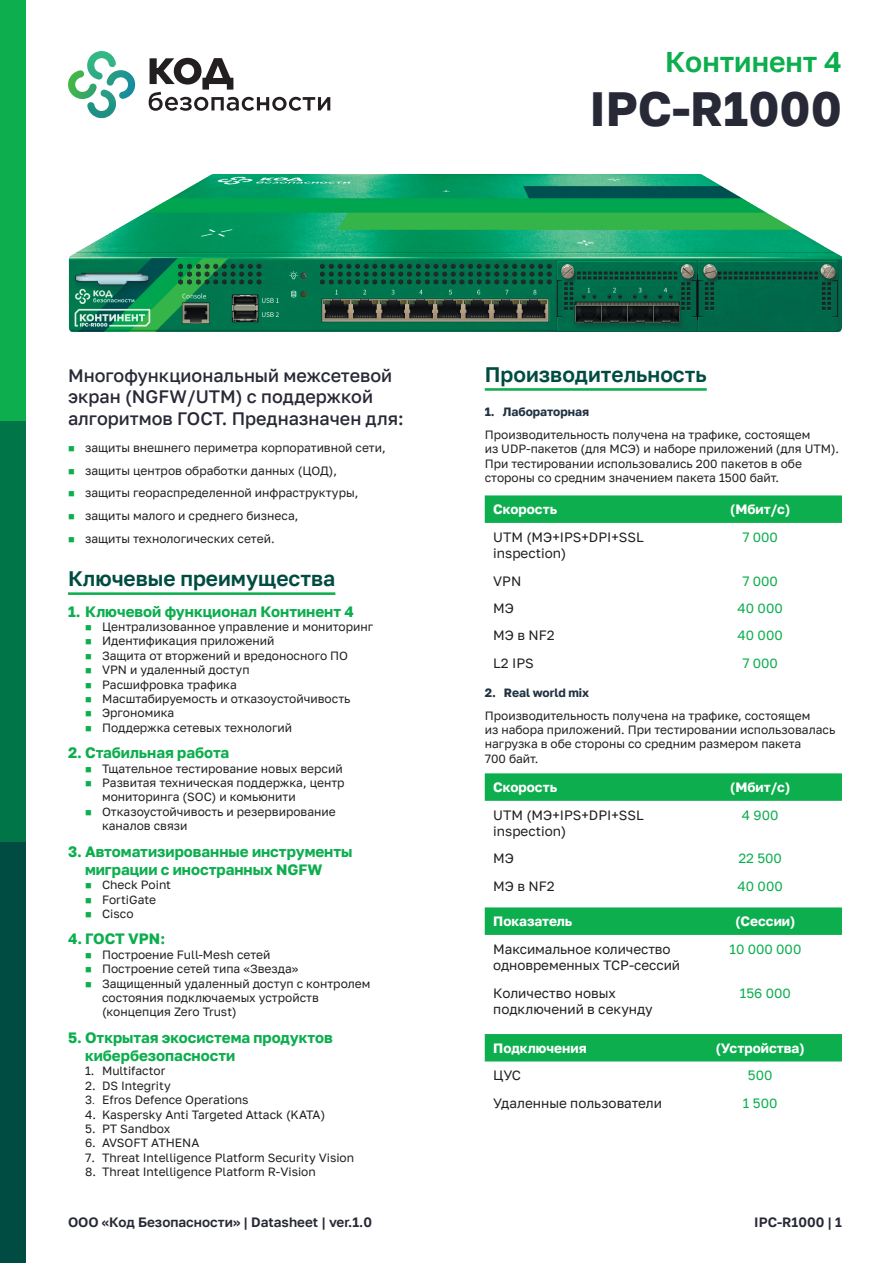
<style>
.page{position:relative;width:893px;height:1263px;background:#fff}
.page>*{position:absolute;margin:0;border:0;box-sizing:border-box;transform-origin:0 0}
.t1{font:700 48px "Golos Text";color:#272936}
.t2{font:600 28.5px "Golos Text";color:#0cae4e}
._14_Заголовок_NEW{font:600 21px "Golos Text";color:#004c42}
.Отзыв_текст{font:500 18px/21.6px "Golos Text";color:#272936}
._8_Основной_отступ_1{font:700 15px/18px "Golos Text";color:#0cae4e}
.t3{font:13.5px/16.2px "Golos Text";color:#231f20}
.t4{font:700 13.5px "Golos Text";color:#fff}
.t5{font:13.5px "Golos Text";color:#0cae4e}
.t6{font:600 13.5px "Golos Text";color:#272936}
._8_Основной_отступ_1-2{font:12px/14.4px "Golos Text";color:#231f20}
._8_Основной_отступ_1-3{font:700 12px "Golos Text";color:#213242}
.s1{color:#0cae4e}
.s2{font-size:9px}
</style>
<div class="page">
<div style="left:0;top:0;width:26px;height:421px;background:#0cae4e"></div>
<div style="left:0;top:421px;width:26px;height:421px;background:#007648"></div>
<div style="left:0;top:842px;width:26px;height:421px;background:#004c42"></div>
<svg style="left:149px;top:58px;width:181px;height:53px"></svg>
<svg style="left:68px;top:51px;width:68px;height:67px"></svg>
<hr style="left:68px;top:592px;width:267px;height:3px;background:#0cae4e">
<hr style="left:485px;top:388px;width:222px;height:3px;background:#0cae4e">
<svg style="left:485px;top:495px;width:357px;height:28px;background:#10af51"></svg>
<svg style="left:485px;top:773px;width:357px;height:28px;background:#10af51"></svg>
<div style="left:485px;top:1034px;width:357px;height:27px;background:#0cae4e"></div>
<img style="left:68px;top:174px;width:773px;height:158px">
<svg style="left:485px;top:907px;width:357px;height:28px;background:#10af51"></svg>
<p class="t2" style="left:665px;top:45px;width:178px">Континент 4</p>
<p class="t1" style="left:589px;top:80px;width:254px">IPC-R1000</p>
<p class="Отзыв_текст" style="left:68px;top:364px;width:337px">Многофункциональный межсетевой экран (NGFW/UTM) с поддержкой алгоритмов ГОСТ. Предназначен для:</p>
<p class="_8_Основной_отступ_1-2" style="left:68px;top:440px;width:319px"><span class="s1">■</span> защиты внешнего периметра корпоративной сети,</p>
<p class="_8_Основной_отступ_1-2" style="left:68px;top:463px;width:270px"><span class="s1">■</span> защиты центров обработки данных (ЦОД),</p>
<p class="_8_Основной_отступ_1-2" style="left:68px;top:486px;width:292px"><span class="s1">■</span> защиты геораспределенной инфраструктуры,</p>
<p class="_8_Основной_отступ_1-2" style="left:68px;top:509px;width:232px"><span class="s1">■</span> защиты малого и среднего бизнеса,</p>
<p class="_8_Основной_отступ_1-2" style="left:68px;top:532px;width:208px"><span class="s1">■</span> защиты технологических сетей.</p>
<p class="_14_Заголовок_NEW" style="left:68px;top:566px;width:269px">Ключевые преимущества</p>
<p class="_8_Основной_отступ_1" style="left:68px;top:602px;width:287px">1. Ключевой функционал Континент 4</p>
<p class="_8_Основной_отступ_1-2" style="left:85px;top:619px;width:290px"><span class="s1">■</span> Централизованное управление и мониторинг</p>
<p class="_8_Основной_отступ_1-2" style="left:85px;top:634px;width:191px"><span class="s1">■</span> Идентификация приложений</p>
<p class="_8_Основной_отступ_1-2" style="left:85px;top:648px;width:265px"><span class="s1">■</span> Защита от вторжений и вредоносного ПО</p>
<p class="_8_Основной_отступ_1-2" style="left:85px;top:662px;width:166px"><span class="s1">■</span> VPN и удаленный доступ</p>
<p class="_8_Основной_отступ_1-2" style="left:85px;top:677px;width:153px"><span class="s1">■</span> Расшифровка трафика</p>
<p class="_8_Основной_отступ_1-2" style="left:85px;top:691px;width:267px"><span class="s1">■</span> Масштабируемость и отказоустойчивость</p>
<p class="_8_Основной_отступ_1-2" style="left:85px;top:706px;width:91px"><span class="s1">■</span> Эргономика</p>
<p class="_8_Основной_отступ_1-2" style="left:85px;top:720px;width:209px"><span class="s1">■</span> Поддержка сетевых технологий</p>
<p class="_8_Основной_отступ_1" style="left:68px;top:744px;width:163px">2. Стабильная работа</p>
<p class="_8_Основной_отступ_1-2" style="left:85px;top:761px;width:259px"><span class="s1">■</span> Тщательное тестирование новых версий</p>
<p class="_8_Основной_отступ_1-2" style="left:102px;top:775px;width:244px;text-indent:-17px"><span class="s1">■</span> Развитая техническая поддержка, центр мониторинга (SOC) и комьюнити</p>
<p class="_8_Основной_отступ_1-2" style="left:102px;top:804px;width:235px;text-indent:-17px"><span class="s1">■</span> Отказоустойчивость и резервирование каналов связи</p>
<p class="_8_Основной_отступ_1" style="left:85px;top:842px;width:269px;text-indent:-17px">3. Автоматизированные инструменты миграции с иностранных NGFW</p>
<p class="_8_Основной_отступ_1-2" style="left:85px;top:877px;width:88px"><span class="s1">■</span> Check Point</p>
<p class="_8_Основной_отступ_1-2" style="left:85px;top:892px;width:73px"><span class="s1">■</span> FortiGate</p>
<p class="_8_Основной_отступ_1-2" style="left:85px;top:906px;width:50px"><span class="s1">■</span> Cisco</p>
<p class="_8_Основной_отступ_1" style="left:68px;top:930px;width:99px">4. ГОСТ VPN:</p>
<p class="_8_Основной_отступ_1-2" style="left:85px;top:947px;width:187px"><span class="s1">■</span> Построение Full-Mesh сетей</p>
<p class="_8_Основной_отступ_1-2" style="left:85px;top:961px;width:215px"><span class="s1">■</span> Построение сетей типа «Звезда»</p>
<p class="_8_Основной_отступ_1-2" style="left:102px;top:976px;width:270px;text-indent:-17px"><span class="s1">■</span> Защищенный удаленный доступ с контролем состояния подключаемых устройств (концепция Zero Trust)</p>
<p class="_8_Основной_отступ_1" style="left:85px;top:1028px;width:249px;text-indent:-17px">5. Открытая экосистема продуктов кибербезопасности</p>
<p class="_8_Основной_отступ_1-2" style="left:85px;top:1064px;width:82px">1. Multifactor</p>
<p class="_8_Основной_отступ_1-2" style="left:85px;top:1078px;width:87px">2. DS Integrity</p>
<p class="_8_Основной_отступ_1-2" style="left:85px;top:1092px;width:165px">3<span class="s2">.</span> Efros Defence Operations</p>
<p class="_8_Основной_отступ_1-2" style="left:85px;top:1107px;width:242px">4. Kaspersky Anti Targeted Attack (KATA)</p>
<p class="_8_Основной_отступ_1-2" style="left:85px;top:1121px;width:87px">5. PT Sandbox</p>
<p class="_8_Основной_отступ_1-2" style="left:85px;top:1136px;width:116px">6. AVSOFT ATHENA</p>
<p class="_8_Основной_отступ_1-2" style="left:85px;top:1150px;width:271px">7. Threat Intelligence Platform Security Vision</p>
<p class="_8_Основной_отступ_1-2" style="left:85px;top:1164px;width:232px">8. Threat Intelligence Platform R-Vision</p>
<p class="_14_Заголовок_NEW" style="left:485px;top:362px;width:223px">Производительность</p>
<p class="_8_Основной_отступ_1-3" style="left:485px;top:405px;width:106px">1. Лабораторная</p>
<p class="_8_Основной_отступ_1-2" style="left:485px;top:427px;width:356px">Производительность получена на трафике, состоящем<br>из UDP-пакетов (для МСЭ) и наборе приложений (для UTM).<br>При тестировании использовались 200 пакетов в обе стороны со средним значением пакета 1500 байт.</p>
<p class="t4" style="left:493px;top:501px;width:65px">Скорость</p>
<p class="t4" style="left:730px;top:501px;width:61px">(Мбит/с)</p>
<p class="t3" style="left:493px;top:529px;width:152px">UTM (МЭ+IPS+DPI+SSL inspection)</p>
<p class="t5" style="left:742px;top:529px;width:37px">7 000</p>
<p class="t3" style="left:493px;top:572px;width:30px">VPN</p>
<p class="t5" style="left:742px;top:573px;width:37px">7 000</p>
<p class="t3" style="left:493px;top:600px;width:22px">МЭ</p>
<p class="t5" style="left:738px;top:600px;width:47px">40 000</p>
<p class="t3" style="left:493px;top:627px;width:63px">МЭ в NF2</p>
<p class="t5" style="left:738px;top:627px;width:47px">40 000</p>
<p class="t3" style="left:493px;top:655px;width:42px">L2 IPS</p>
<p class="t5" style="left:742px;top:655px;width:37px">7 000</p>
<p class="_8_Основной_отступ_1-3" style="left:485px;top:685px;width:106px">2. Real world mix</p>
<p class="_8_Основной_отступ_1-2" style="left:485px;top:708px;width:352px">Производительность получена на трафике, состоящем<br>из набора приложений. При тестировании использовалась нагрузка в обе стороны со средним размером пакета<br>700 байт.</p>
<p class="t4" style="left:493px;top:779px;width:65px">Скорость</p>
<p class="t4" style="left:730px;top:779px;width:61px">(Мбит/с)</p>
<p class="t3" style="left:493px;top:807px;width:152px">UTM (МЭ+IPS+DPI+SSL inspection)</p>
<p class="t5" style="left:742px;top:807px;width:38px">4 900</p>
<p class="t3" style="left:493px;top:850px;width:22px">МЭ</p>
<p class="t5" style="left:738px;top:850px;width:45px">22 500</p>
<p class="t3" style="left:493px;top:878px;width:63px">МЭ в NF2</p>
<p class="t5" style="left:738px;top:878px;width:47px">40 000</p>
<p class="t4" style="left:493px;top:913px;width:81px">Показатель</p>
<p class="t4" style="left:735px;top:913px;width:61px">(Сессии)</p>
<p class="t3" style="left:493px;top:941px;width:188px">Максимальное количество одновременных TCP-сессий</p>
<p class="t5" style="left:729px;top:941px;width:73px">10 000 000</p>
<p class="t3" style="left:493px;top:984px;width:161px">Количество новых подключений в секунду</p>
<p class="t5" style="left:740px;top:985px;width:53px">156 000</p>
<p class="t4" style="left:493px;top:1040px;width:95px">Подключения</p>
<p class="t4" style="left:716px;top:1040px;width:90px">(Устройства)</p>
<p class="t3" style="left:493px;top:1067px;width:29px">ЦУС</p>
<p class="t5" style="left:748px;top:1067px;width:26px">500</p>
<p class="t3" style="left:493px;top:1095px;width:170px">Удаленные пользователи</p>
<p class="t5" style="left:743px;top:1095px;width:36px">1 500</p>
<p class="t6" style="left:68px;top:1214px;width:306px">ООО «Код Безопасности» | Datasheet | ver.1.0</p>
<p class="t6" style="left:754px;top:1214px;width:89px">IPC-R1000 | 1</p>
</div>
